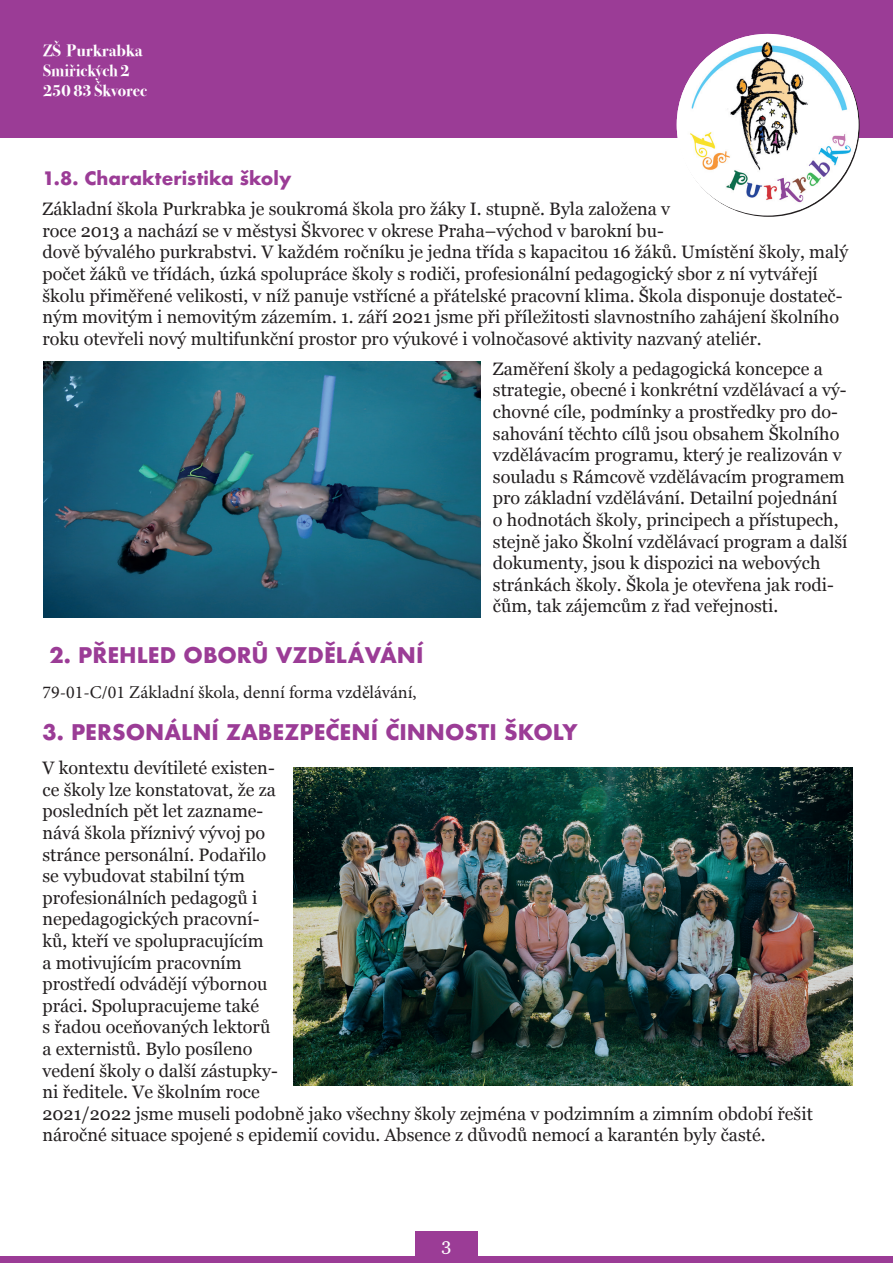
<style>
.page{position:relative;width:893px;height:1263px;background:#fff}
.page>*{position:absolute;margin:0;border:0;box-sizing:border-box;transform-origin:0 0}
.t1{font:700 21px "Futura";color:#9b3c96}
.t2{font:18px/21.6px "Georgia";color:#231f20}
.t3{font:18px "Minion Pro";color:#231f20}
.t4{font:700 18px "Futura";color:#9b3c96}
.t5{font:18px "Georgia";color:#fff}
.t6{font:700 16.5px/19.8px "Bodoni Svty Two ITCTT";color:#fff;scale:1.06 1}
</style>
<div class="page">
<div style="left:0;top:0;width:893px;height:137px;background:#9b3c96"></div>
<div style="left:415px;top:1231px;width:63px;height:32px;background:#9b3c96"></div>
<div style="left:0;top:1255px;width:893px;height:8px;background:#9b3c96"></div>
<img style="left:677px;top:34px;width:181px;height:175px">
<img style="left:43px;top:361px;width:437px;height:257px">
<img style="left:293px;top:767px;width:559px;height:318px">
<p class="t6" style="left:43px;top:39px;width:99px">ZŠ Purkrabka<br>Smiřických 2<br>250 83 Škvorec</p>
<p class="t4" style="left:43px;top:165px;width:251px">1.8. Charakteristika školy</p>
<p class="t2" style="left:43px;top:197px;width:807px">Základní škola Purkrabka je soukromá škola pro žáky I. stupně. Byla založena v<br>roce 2013 a nachází se v městysi Škvorec v okrese Praha–východ v barokní bu-<br>dově bývalého purkrabstvi. V každém ročníku je jedna třída s kapacitou 16 žáků. Umístění školy, malý počet žáků ve třídách, úzká spolupráce školy s rodiči, profesionální pedagogický sbor z ní vytvářejí školu přiměřené velikosti, v níž panuje vstřícné a přátelské pracovní klima. Škola disponuje dostateč&shy;ným movitým i nemovitým zázemím. 1. září 2021 jsme při příležitosti slavnostního zahájení školního roku otevřeli nový multifunkční prostor pro výukové i volnočasové aktivity nazvaný ateliér.</p>
<p class="t2" style="left:493px;top:357px;width:356px">Zaměření školy a pedagogická koncepce a strategie, obecné i konkrétní vzdělávací a vý&shy;chovné cíle, podmínky a prostředky pro do&shy;sahování těchto cílů jsou obsahem Školního vzdělávacím programu, který je realizován v souladu s Rámcově vzdělávacím programem pro základní vzdělávání. Detailní pojednání o hodnotách školy, principech a přístupech, stejně jako Školní vzdělávací program a další dokumenty, jsou k dispozici na webových stránkách školy. Škola je otevřena jak rodi&shy;čům, tak zájemcům z řad veřejnosti.</p>
<p class="t1" style="left:50px;top:640px;width:375px">2. PŘEHLED OBORŮ VZDĚLÁVÁNÍ</p>
<p class="t3" style="left:43px;top:680px;width:376px">79-01-C/01 Základní škola, denní forma vzdělávání,</p>
<p class="t1" style="left:43px;top:717px;width:536px">3. PERSONÁLNÍ ZABEZPEČENÍ ČINNOSTI ŠKOLY</p>
<p class="t2" style="left:43px;top:756px;width:772px">V kontextu devítileté existen-<br>ce školy lze konstatovat, že za<br>posledních pět let zazname-<br>nává škola příznivý vývoj po<br>stránce personální. Podařilo<br>se vybudovat stabilní tým<br>profesionálních pedagogů i<br>nepedagogických pracovní-<br>ků, kteří ve spolupracujícím<br>a motivujícím pracovním<br>prostředí odvádějí výbornou<br>práci. Spolupracujeme také<br>s řadou oceňovaných lektorů<br>a externistů. Bylo posíleno<br>vedení školy o další zástupky-<br>ni ředitele. Ve školním roce<br>2021/2022 jsme museli podobně jako všechny školy zejména v podzimním a zimním období řešit náročné situace spojené s epidemií covidu. Absence z důvodů nemocí a karantén byly časté.</p>
<p class="t5" style="left:441px;top:1232px;width:11px">3</p>
</div>
